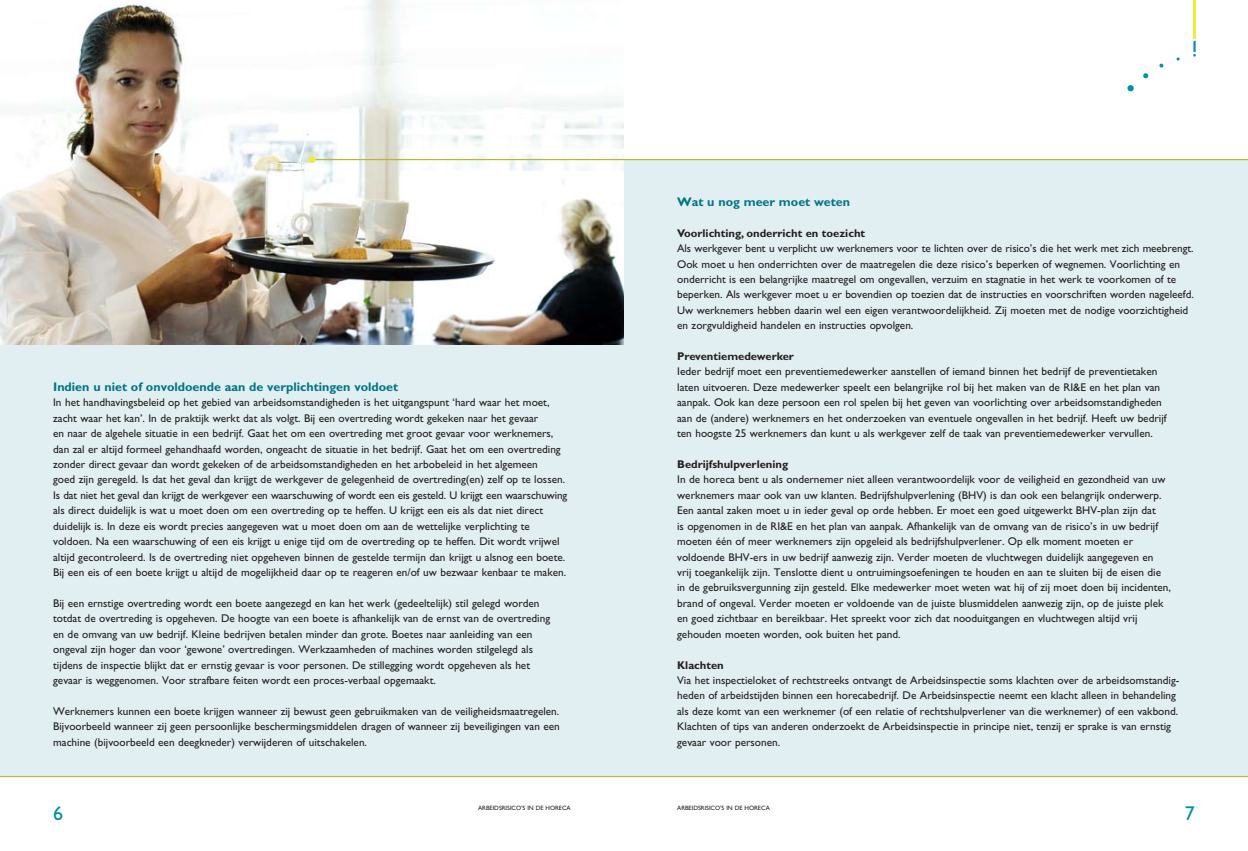
<style>
.page{position:relative;width:1248px;height:851px;background:#fff}
.page>*{position:absolute;margin:0;border:0;box-sizing:border-box;transform-origin:0 0}
.t1{font:20px "Gill Sans";color:#0092a5}
.t2{font:700 12.5px "Gill Sans";color:#007584}
.t3{font:11.25px/15.4px "Gill Sans";color:#231f20}
.t4{font:700 11.25px "Gill Sans";color:#231f20}
.t5{font:6.25px "Gill Sans";color:#231f20}
</style>
<div class="page">
<div style="left:0;top:159px;width:1247px;height:617px;background:#e2eff2"></div>
<img style="left:0;top:0;width:624px;height:344px">
<hr style="left:0;top:775px;width:624px;height:2px;background:#b8b738">
<svg style="left:1193px;top:41px;width:2px;height:16px"></svg>
<svg style="left:1127px;top:85px;width:6px;height:6px"></svg>
<svg style="left:1143px;top:73px;width:5px;height:5px"></svg>
<svg style="left:1159px;top:64px;width:4px;height:4px"></svg>
<hr style="left:1193px;top:0;width:2px;height:39px;background:#efeb43">
<hr style="left:624px;top:775px;width:623px;height:2px;background:#b8b738">
<hr style="left:312px;top:159px;width:935px;height:1px;background:#b8b738">
<div style="left:308px;top:156px;width:7px;height:7px;background:#efeb43;border-radius:50%"></div>
<p class="t2" style="left:53px;top:379px;width:346px">Indien u niet of onvoldoende aan de verplichtingen voldoet</p>
<p class="t3" style="left:53px;top:395px;width:515px">In het handhavingsbeleid op het gebied van arbeidsomstandigheden is het uitgangspunt ‘hard waar het moet, zacht waar het kan’. In de praktijk werkt dat als volgt. Bij een overtreding wordt gekeken naar het gevaar<br>en naar de algehele situatie in een bedrijf. Gaat het om een overtreding met groot gevaar voor werknemers, dan zal er altijd formeel gehandhaafd worden, ongeacht de situatie in het bedrijf. Gaat het om een overtreding zonder direct gevaar dan wordt gekeken of de arbeidsomstandigheden en het arbobeleid in het algemeen<br>goed zijn geregeld. Is dat het geval dan krijgt de werkgever de gelegenheid de overtreding(en) zelf op te lossen.<br>Is dat niet het geval dan krijgt de werkgever een waarschuwing of wordt een eis gesteld. U krijgt een waarschuwing als direct duidelijk is wat u moet doen om een overtreding op te heffen. U krijgt een eis als dat niet direct duidelijk is. In deze eis wordt precies aangegeven wat u moet doen om aan de wettelijke verplichting te voldoen. Na een waarschuwing of een eis krijgt u enige tijd om de overtreding op te heffen. Dit wordt vrijwel altijd gecontroleerd. Is de overtreding niet opgeheven binnen de gestelde termijn dan krijgt u alsnog een boete.<br>Bij een eis of een boete krijgt u altijd de mogelijkheid daar op te reageren en/of uw bezwaar kenbaar te maken.</p>
<p class="t3" style="left:53px;top:595px;width:498px">Bij een ernstige overtreding wordt een boete aangezegd en kan het werk (gedeeltelijk) stil gelegd worden totdat de overtreding is opgeheven. De hoogte van een boete is afhankelijk van de ernst van de overtreding en de omvang van uw bedrijf. Kleine bedrijven betalen minder dan grote. Boetes naar aanleiding van een ongeval zijn hoger dan voor ‘gewone’ overtredingen. Werkzaamheden of machines worden stilgelegd als tijdens de inspectie blijkt dat er ernstig gevaar is voor personen. De stillegging wordt opgeheven als het gevaar is weggenomen. Voor strafbare feiten wordt een proces-verbaal opgemaakt.</p>
<p class="t3" style="left:53px;top:703px;width:508px;text-align:justify">Werknemers kunnen een boete krijgen wanneer zij bewust geen gebruikmaken van de veiligheidsmaatregelen.<br>Bijvoorbeeld wanneer zij geen persoonlijke beschermingsmiddelen dragen of wanneer zij beveiligingen van een machine (bijvoorbeeld een deegkneder) verwijderen of uitschakelen.</p>
<p class="t2" style="left:677px;top:194px;width:174px">Wat u nog meer moet weten</p>
<p class="t4" style="left:677px;top:226px;width:189px">Voorlichting, onderricht en toezicht</p>
<p class="t3" style="left:677px;top:240px;width:518px">Als werkgever bent u verplicht uw werknemers voor te lichten over de risico’s die het werk met zich meebrengt.<br>Ook moet u hen onderrichten over de maatregelen die deze risico’s beperken of wegnemen. Voorlichting en onderricht is een belangrijke maatregel om ongevallen, verzuim en stagnatie in het werk te voorkomen of te beperken. Als werkgever moet u er bovendien op toezien dat de instructies en voorschriften worden nageleefd.<br>Uw werknemers hebben daarin wel een eigen verantwoordelijkheid. Zij moeten met de nodige voorzichtigheid en zorgvuldigheid handelen en instructies opvolgen.</p>
<p class="t4" style="left:677px;top:349px;width:118px">Preventiemedewerker</p>
<p class="t3" style="left:677px;top:364px;width:491px">Ieder bedrijf moet een preventiemedewerker aanstellen of iemand binnen het bedrijf de preventietaken laten uitvoeren. Deze medewerker speelt een belangrijke rol bij het maken van de RI&amp;E en het plan van aanpak. Ook kan deze persoon een rol spelen bij het geven van voorlichting over arbeidsomstandigheden aan de (andere) werknemers en het onderzoeken van eventuele ongevallen in het bedrijf. Heeft uw bedrijf ten hoogste 25 werknemers dan kunt u als werkgever zelf de taak van preventiemedewerker vervullen.</p>
<p class="t4" style="left:677px;top:457px;width:112px">Bedrijfshulpverlening</p>
<p class="t3" style="left:677px;top:472px;width:495px">In de horeca bent u als ondernemer niet alleen verantwoordelijk voor de veiligheid en gezondheid van uw werknemers maar ook van uw klanten. Bedrijfshulpverlening (BHV) is dan ook een belangrijk onderwerp.<br>Een aantal zaken moet u in ieder geval op orde hebben. Er moet een goed uitgewerkt BHV-plan zijn dat<br>is opgenomen in de RI&amp;E en het plan van aanpak. Afhankelijk van de omvang van de risico’s in uw bedrijf moeten één of meer werknemers zijn opgeleid als bedrijfshulpverlener. Op elk moment moeten er voldoende BHV-ers in uw bedrijf aanwezig zijn. Verder moeten de vluchtwegen duidelijk aangegeven en<br>vrij toegankelijk zijn. Tenslotte dient u ontruimingsoefeningen te houden en aan te sluiten bij de eisen die in de gebruiksvergunning zijn gesteld. Elke medewerker moet weten wat hij of zij moet doen bij incidenten, brand of ongeval. Verder moeten er voldoende van de juiste blusmiddelen aanwezig zijn, op de juiste plek en goed zichtbaar en bereikbaar. Het spreekt voor zich dat nooduitgangen en vluchtwegen altijd vrij gehouden moeten worden, ook buiten het pand.</p>
<p class="t4" style="left:677px;top:658px;width:48px">Klachten</p>
<p class="t3" style="left:677px;top:672px;width:503px">Via het inspectieloket of rechtstreeks ontvangt de Arbeidsinspectie soms klachten over de arbeidsomstandig&shy;heden of arbeidstijden binnen een horecabedrijf. De Arbeidsinspectie neemt een klacht alleen in behandeling als deze komt van een werknemer (of een relatie of rechtshulpverlener van die werknemer) of een vakbond.<br>Klachten of tips van anderen onderzoekt de Arbeidsinspectie in principe niet, tenzij er sprake is van ernstig gevaar voor personen.</p>
<p class="t5" style="left:478px;top:803px;width:93px">Arbeidsrisico’s in de horeca</p>
<p class="t5" style="left:677px;top:803px;width:93px">Arbeidsrisico’s in de horeca</p>
<h1 class="t1" style="left:53px;top:802px;width:11px">6</h1>
<h1 class="t1" style="left:1184px;top:802px;width:11px">7</h1>
</div>
